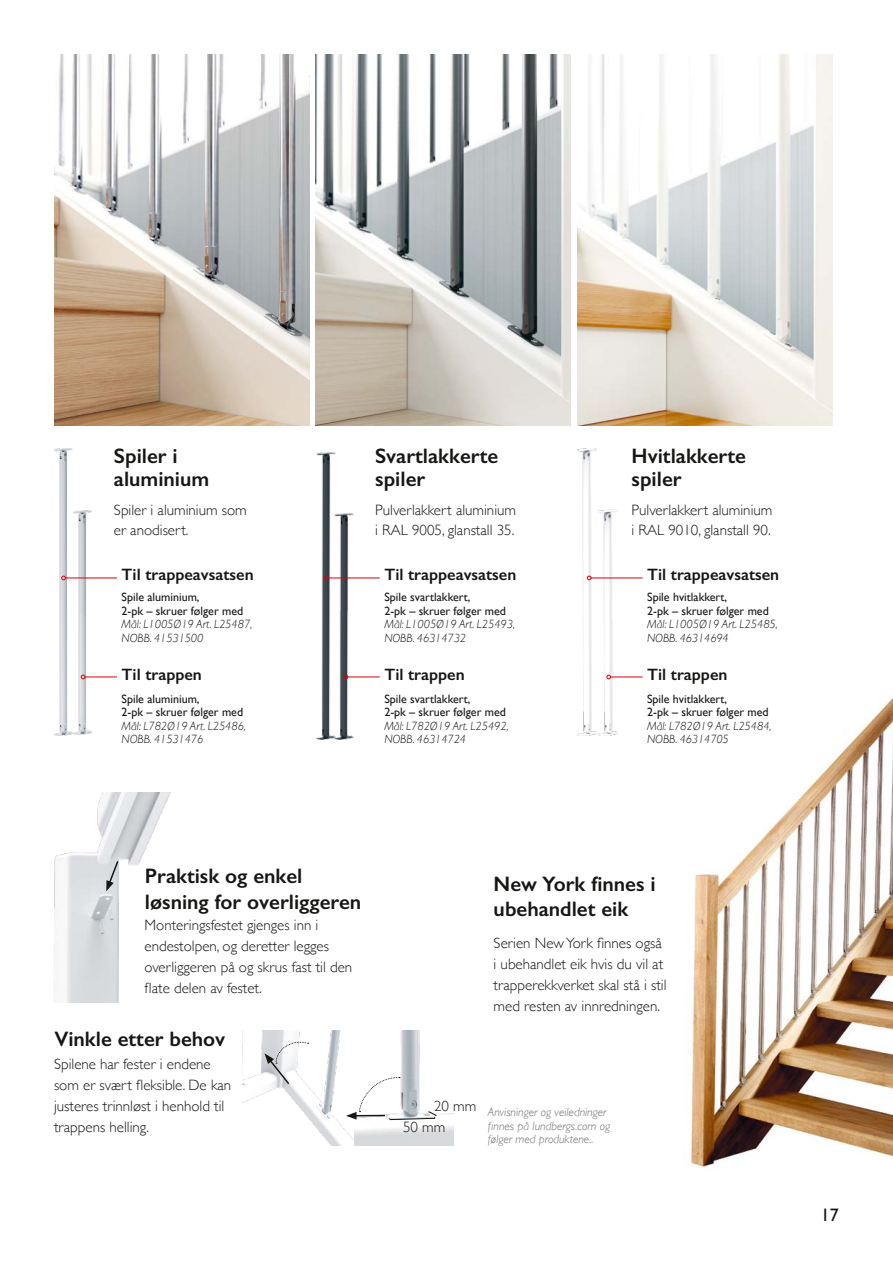
<style>
.page{position:relative;width:893px;height:1263px;background:#fff}
.page>*{position:absolute;margin:0;border:0;box-sizing:border-box;transform-origin:0 0}
.t1{font:600 21px/22.5px "Gill Sans";color:#161614}
.t2{font:18px "Gill Sans";color:#161614}
.t3{font:600 16.5px "Gill Sans";color:#161614}
.t4{font:300 15px/21px "Gill Sans";color:#161614}
.t5{font:12px/13.5px "Gill Sans";color:#161614}
.t6{font:italic 300 12px/13.5px "Gill Sans";color:#161614}
.t7{font:italic 300 12px/13.5px "Gill Sans";color:#6f6f6e}
</style>
<div class="page">
<img style="left:335px;top:513px;width:19px;height:227px">
<img style="left:316px;top:453px;width:19px;height:287px">
<img style="left:605px;top:676px;width:288px;height:491px">
<img style="left:54px;top:54px;width:255px;height:372px">
<img style="left:316px;top:54px;width:255px;height:372px">
<img style="left:577px;top:54px;width:255px;height:372px">
<img style="left:598px;top:509px;width:19px;height:226px">
<img style="left:577px;top:448px;width:19px;height:287px">
<img style="left:73px;top:510px;width:18px;height:225px">
<img style="left:54px;top:448px;width:18px;height:287px">
<img style="left:54px;top:793px;width:117px;height:209px">
<img style="left:242px;top:1030px;width:113px;height:115px">
<svg style="left:264px;top:1039px;width:45px;height:47px"></svg>
<img style="left:355px;top:1030px;width:99px;height:115px">
<hr style="left:65px;top:577px;width:52px;height:1px;background:#dd0007">
<svg style="left:61px;top:576px;width:5px;height:4px"></svg>
<hr style="left:328px;top:577px;width:52px;height:1px;background:#dd0007">
<svg style="left:324px;top:576px;width:5px;height:4px"></svg>
<hr style="left:591px;top:577px;width:51px;height:1px;background:#dd0007">
<svg style="left:587px;top:576px;width:4px;height:4px"></svg>
<hr style="left:85px;top:676px;width:32px;height:1px;background:#dd0007">
<svg style="left:81px;top:675px;width:4px;height:4px"></svg>
<hr style="left:348px;top:676px;width:32px;height:1px;background:#dd0007">
<svg style="left:344px;top:675px;width:4px;height:4px"></svg>
<hr style="left:610px;top:676px;width:32px;height:1px;background:#dd0007">
<svg style="left:606px;top:675px;width:5px;height:4px"></svg>
<svg style="left:106px;top:859px;width:14px;height:32px"></svg>
<svg style="left:346px;top:1077px;width:90px;height:43px"></svg>
<h1 class="t1" style="left:114px;top:445px;width:97px">Spiler i aluminium</h1>
<h1 class="t1" style="left:375px;top:445px;width:125px">Svartlakkerte spiler</h1>
<h1 class="t1" style="left:632px;top:445px;width:116px">Hvitlakkerte spiler</h1>
<p class="t4" style="left:114px;top:500px;width:134px;line-height:19.5px">Spiler i aluminium som er anodisert.</p>
<p class="t4" style="left:375px;top:500px;width:142px;line-height:19.5px">Pulverlakkert aluminium i RAL 9005, glanstall 35.</p>
<p class="t4" style="left:632px;top:500px;width:142px;line-height:19.5px">Pulverlakkert aluminium i RAL 9010, glanstall 90.</p>
<p class="t3" style="left:122px;top:564px;width:133px">Til trappeavsatsen</p>
<p class="t3" style="left:384px;top:564px;width:133px">Til trappeavsatsen</p>
<p class="t3" style="left:647px;top:564px;width:133px">Til trappeavsatsen</p>
<p class="t5" style="left:122px;top:590px;width:123px">Spile aluminium,<br>2-pk – skruer følger med</p>
<p class="t6" style="left:122px;top:617px;width:132px">Mål: L1005Ø19 Art. L25487,<br>NOBB. 41531500</p>
<p class="t5" style="left:384px;top:590px;width:123px">Spile svartlakkert,<br>2-pk – skruer følger med</p>
<p class="t6" style="left:384px;top:617px;width:132px">Mål: L1005Ø19 Art. L25493,<br>NOBB. 46314732</p>
<p class="t5" style="left:647px;top:590px;width:123px">Spile hvitlakkert,<br>2-pk – skruer følger med</p>
<p class="t6" style="left:647px;top:617px;width:132px">Mål: L1005Ø19 Art. L25485,<br>NOBB. 46314694</p>
<p class="t3" style="left:122px;top:664px;width:82px">Til trappen</p>
<p class="t3" style="left:384px;top:664px;width:82px">Til trappen</p>
<p class="t3" style="left:647px;top:664px;width:82px">Til trappen</p>
<p class="t5" style="left:122px;top:692px;width:123px">Spile aluminium,<br>2-pk – skruer følger med</p>
<p class="t6" style="left:122px;top:719px;width:126px">Mål: L782Ø19 Art. L25486,<br>NOBB. 41531476</p>
<p class="t5" style="left:384px;top:692px;width:123px">Spile svartlakkert,<br>2-pk – skruer følger med</p>
<p class="t6" style="left:384px;top:719px;width:126px">Mål: L782Ø19 Art. L25492,<br>NOBB. 46314724</p>
<p class="t5" style="left:647px;top:692px;width:123px">Spile hvitlakkert,<br>2-pk – skruer følger med</p>
<p class="t6" style="left:647px;top:719px;width:126px">Mål: L782Ø19 Art. L25484,<br>NOBB. 46314705</p>
<h1 class="t1" style="left:145px;top:863px;width:218px;line-height:25.2px">Praktisk og enkel løsning for overliggeren</h1>
<p class="t4" style="left:145px;top:914px;width:209px">Monteringsfestet gjenges inn i endestolpen, og deretter legges overliggeren på og skrus fast til den flate delen av festet.</p>
<h1 class="t1" style="left:54px;top:1027px;width:172px">Vinkle etter behov</h1>
<p class="t4" style="left:54px;top:1053px;width:179px">Spilene har fester i endene som er svært fleksible. De kan justeres trinnløst i henhold til trappens helling.</p>
<h1 class="t1" style="left:494px;top:871px;width:163px;line-height:25.2px">New York finnes i ubehandlet eik</h1>
<p class="t4" style="left:494px;top:932px;width:174px">Serien New York finnes også i ubehandlet eik hvis du vil at trapperekkverket skal stå i stil med resten av innredningen.</p>
<p class="t4" style="left:434px;top:1095px;width:44px">20 mm</p>
<p class="t4" style="left:403px;top:1116px;width:44px">50 mm</p>
<p class="t7" style="left:488px;top:1105px;width:124px">Anvisninger og veiledninger finnes på lundbergs.com og følger med produktene..</p>
<p class="t2" style="left:821px;top:1205px;width:19px">17</p>
</div>
